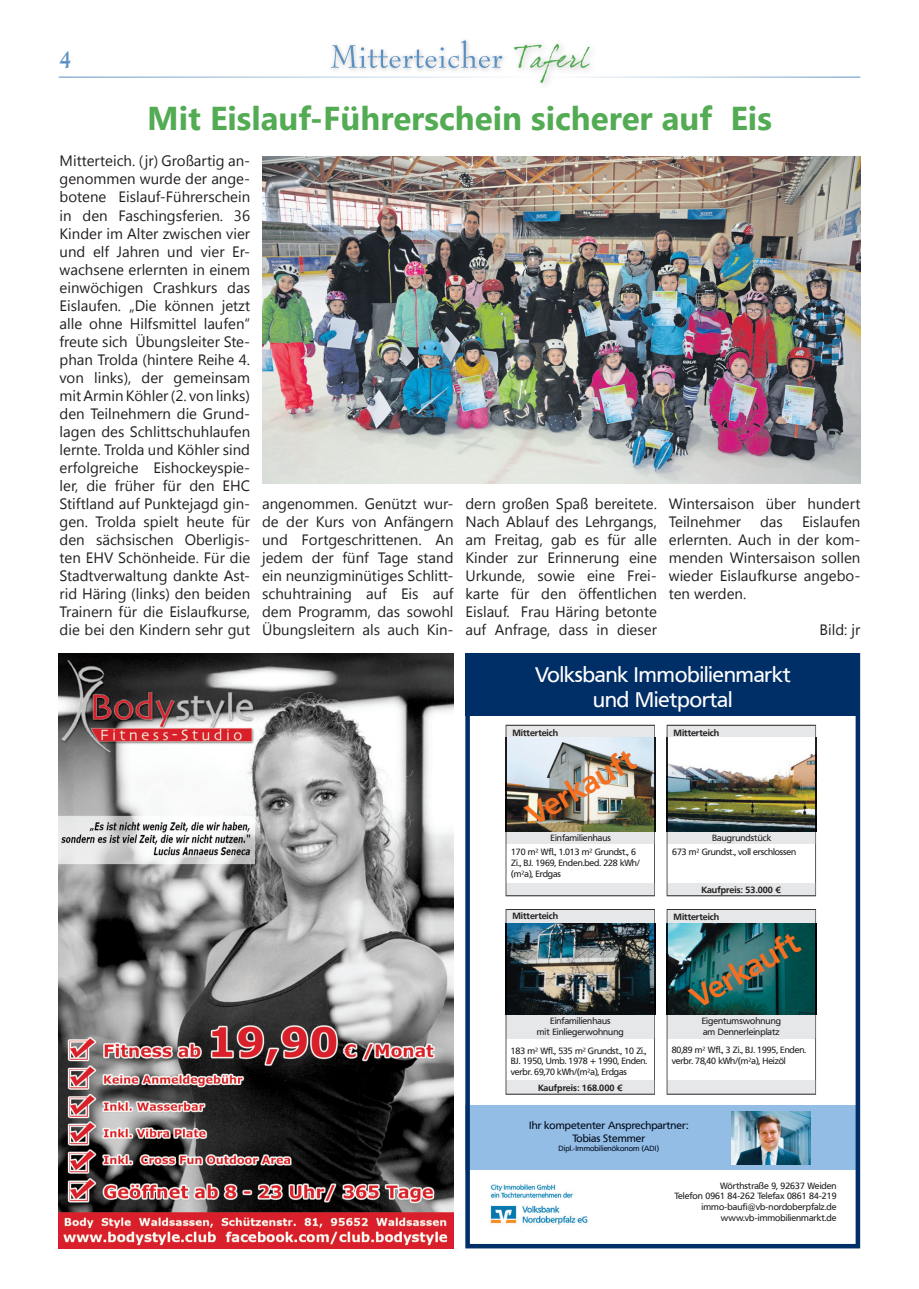
<style>
.page{position:relative;width:919px;height:1289px;background:#fff}
.page>*{position:absolute;margin:0;border:0;box-sizing:border-box;transform-origin:0 0}
.t1{font:700 33px "Segoe UI";color:#53ab53}
.t2{font:700 30.3px "Frutiger VR";color:#f36f21}
.t3{font:22.5px "Stratford Serial";color:#5b91c2}
.t4{font:21px/25.2px "Frutiger VR";color:#fff;text-align:center}
.t5{font:15px/18px "Segoe UI";color:#231f20;text-align:justify}
.t6{font:10.5px/12.6px "Frutiger VR";color:#010b1c;text-align:center}
.t7{font:9px/10.8px "Frutiger VR";color:#231f20}
.t8{font:700 9px "Frutiger VR";color:#231f20}
.t9{font:7.5px "Frutiger VR";color:#010b1c}
</style>
<div class="page">
<div style="left:327px;top:37px;width:180px;height:36px;background:#231f20;opacity:.3"></div>
<svg style="left:331px;top:40px;width:171px;height:28px"></svg>
<svg style="left:514px;top:44px;width:76px;height:39px"></svg>
<hr style="left:59px;top:77px;width:484px;height:1px;background:#5b91c2">
<hr style="left:543px;top:77px;width:317px;height:1px;background:#5b91c2">
<img style="left:59px;top:653px;width:394px;height:595px">
<div style="left:465px;top:653px;width:395px;height:62px;background:#002e66"></div>
<div style="left:465px;top:1105px;width:395px;height:65px;background:#93bde5"></div>
<img style="left:490px;top:1184px;width:98px;height:41px">
<img style="left:731px;top:1111px;width:79px;height:53px">
<div style="left:506px;top:909px;width:148px;height:129px;background:#e6e7e9"></div>
<img style="left:507px;top:923px;width:147px;height:91px">
<div style="left:506px;top:1080px;width:148px;height:13px;background:#e6e7e9"></div>
<svg style="left:505px;top:910px;width:2px;height:183px"></svg>
<svg style="left:654px;top:910px;width:1px;height:183px"></svg>
<hr style="left:505px;top:909px;width:150px;height:1px;background:#231f20">
<hr style="left:505px;top:1093px;width:150px;height:1px;background:#231f20">
<div style="left:667px;top:725px;width:148px;height:119px;background:#e6e7e9"></div>
<img style="left:667px;top:738px;width:148px;height:93px">
<div style="left:667px;top:883px;width:148px;height:12px;background:#e6e7e9"></div>
<svg style="left:666px;top:726px;width:1px;height:169px"></svg>
<svg style="left:815px;top:726px;width:1px;height:169px"></svg>
<hr style="left:666px;top:725px;width:150px;height:1px;background:#231f20">
<hr style="left:666px;top:895px;width:150px;height:1px;background:#231f20">
<div style="left:667px;top:909px;width:148px;height:129px;background:#e6e7e9"></div>
<img style="left:668px;top:923px;width:147px;height:91px">
<div style="left:667px;top:1080px;width:148px;height:13px;background:#e6e7e9"></div>
<svg style="left:666px;top:910px;width:2px;height:183px"></svg>
<svg style="left:815px;top:910px;width:1px;height:183px"></svg>
<hr style="left:666px;top:909px;width:150px;height:1px;background:#231f20">
<hr style="left:666px;top:1093px;width:150px;height:1px;background:#231f20">
<div style="left:506px;top:725px;width:148px;height:119px;background:#e6e7e9"></div>
<img style="left:506px;top:738px;width:148px;height:93px">
<div style="left:506px;top:883px;width:148px;height:12px;background:#e6e7e9"></div>
<svg style="left:505px;top:726px;width:1px;height:169px"></svg>
<svg style="left:654px;top:726px;width:1px;height:169px"></svg>
<hr style="left:505px;top:725px;width:150px;height:1px;background:#231f20">
<hr style="left:505px;top:895px;width:150px;height:1px;background:#231f20">
<div style="left:465px;top:653px;width:395px;height:595px;border:5px solid #002e66"></div>
<img style="left:262px;top:156px;width:598px;height:328px">
<h3 class="t3" style="left:60px;top:47px;width:14px">4</h3>
<h1 class="t1" style="left:147px;top:106px;width:626px">Mit Eislauf-Führerschein sicherer auf Eis</h1>
<p class="t5" style="left:60px;top:154px;width:192px">Mitterteich. (jr) Großartig an&shy;genommen wurde der ange&shy;botene Eislauf-Führerschein in den Faschingsferien. 36<br>Kinder im Alter zwischen vier und elf Jahren und vier Er&shy;wachsene erlernten in einem einwöchigen Crashkurs das Eislaufen. „Die können jetzt alle ohne Hilfsmittel laufen“ freute sich Übungsleiter Ste&shy;phan Trolda (hintere Reihe 4. von links), der gemeinsam mit Armin Köhler (2. von links) den Teilnehmern die Grund&shy;lagen des Schlittschuhlaufen lernte. Trolda und Köhler sind erfolgreiche Eishockeyspie&shy;ler, die früher für den EHC Stiftland auf Punktejagd gin&shy;gen. Trolda spielt heute für den sächsischen Oberligis&shy;ten EHV Schönheide. Für die Stadtverwaltung dankte Ast&shy;rid Häring (links) den beiden Trainern für die Eislaufkurse, die bei den Kindern sehr gut</p>
<p class="t5" style="left:262px;top:496px;width:193px">angenommen. Genützt wur&shy;de der Kurs von Anfängern und Fortgeschrittenen. An jedem der fünf Tage stand ein neunzigminütiges Schlitt&shy;schuhtraining auf Eis auf dem Programm, das sowohl Übungsleitern als auch Kin-</p>
<p class="t5" style="left:465px;top:496px;width:193px">dern großen Spaß bereitete.<br>Nach Ablauf des Lehrgangs, am Freitag, gab es für alle Kinder zur Erinnerung eine Urkunde, sowie eine Frei&shy;karte für den öffentlichen Eislauf. Frau Häring betonte auf Anfrage, dass in dieser</p>
<p class="t5" style="left:668px;top:495px;width:193px">Wintersaison über hundert<br>Teilnehmer</p>
<p class="t5" style="left:668px;top:513px;width:193px;text-indent:133px">Eislaufen erlernten. Auch in der kom&shy;menden Wintersaison sollen wieder Eislaufkurse angebo&shy;ten werden.</p>
<p class="t5" style="left:819px;top:621px;width:42px">Bild: jr</p>
<p class="t5" style="left:760px;top:513px;width:24px">das</p>
<h3 class="t4" style="left:535px;top:662px;width:257px">Volksbank Immobilienmarkt und Mietportal</h3>
<p class="t8" style="left:512px;top:727px;width:47px">Mitterteich</p>
<h2 class="t2" style="left:520px;top:801px;width:121px;rotate:-30deg">Verkauft</h2>
<p class="t7" style="left:511px;top:830px;width:126px;line-height:14.4px;text-indent:39px">Einfamilienhaus<br>170 m² Wfl., 1.013 m² Grundst., 6</p>
<p class="t7" style="left:511px;top:857px;width:130px">Zi., BJ. 1969, Enden.bed. 228 kWh/ (m²a), Erdgas</p>
<p class="t8" style="left:512px;top:910px;width:47px">Mitterteich</p>
<p class="t7" style="left:537px;top:1015px;width:88px;text-align:center">Einfamilienhaus<br>mit Einliegerwohnung</p>
<p class="t7" style="left:510px;top:1045px;width:138px;text-align:justify">183 m² Wfl., 535 m² Grundst., 10 Zi., BJ. 1950, Umb. 1978 + 1990, Enden. verbr. 69,70 kWh/(m²a), Erdgas</p>
<p class="t8" style="left:538px;top:1082px;width:86px">Kaufpreis: 168.000 €</p>
<p class="t8" style="left:673px;top:727px;width:47px">Mitterteich</p>
<p class="t7" style="left:672px;top:830px;width:125px;line-height:14.4px;text-indent:40px">Baugrundstück<br>673 m² Grundst., voll erschlossen</p>
<p class="t8" style="left:701px;top:884px;width:81px">Kaufpreis: 53.000 €</p>
<p class="t8" style="left:673px;top:911px;width:47px">Mitterteich</p>
<h2 class="t2" style="left:684px;top:983px;width:121px;rotate:-30deg">Verkauft</h2>
<p class="t7" style="left:701px;top:1015px;width:81px">Eigentumswohnung am Dennerleinplatz</p>
<p class="t7" style="left:671px;top:1044px;width:136px">80,89 m² Wfl., 3 Zi., BJ. 1995, Enden. verbr. 78,40 kWh/(m²a), Heizöl</p>
<p class="t6" style="left:529px;top:1119px;width:160px">Ihr kompetenter Ansprechpartner:<br>Tobias Stemmer</p>
<p class="t9" style="left:558px;top:1143px;width:102px">Dipl.-Immobilienökonom (ADI)</p>
<p class="t7" style="left:674px;top:1180px;width:163px;text-align:right">Wörthstraße 9, 92637 Weiden<br>Telefon 0961 84-262 Telefax 0861 84-219 immo-baufi@vb-nordoberpfalz.de www.vb-immobilienmarkt.de</p>
</div>
